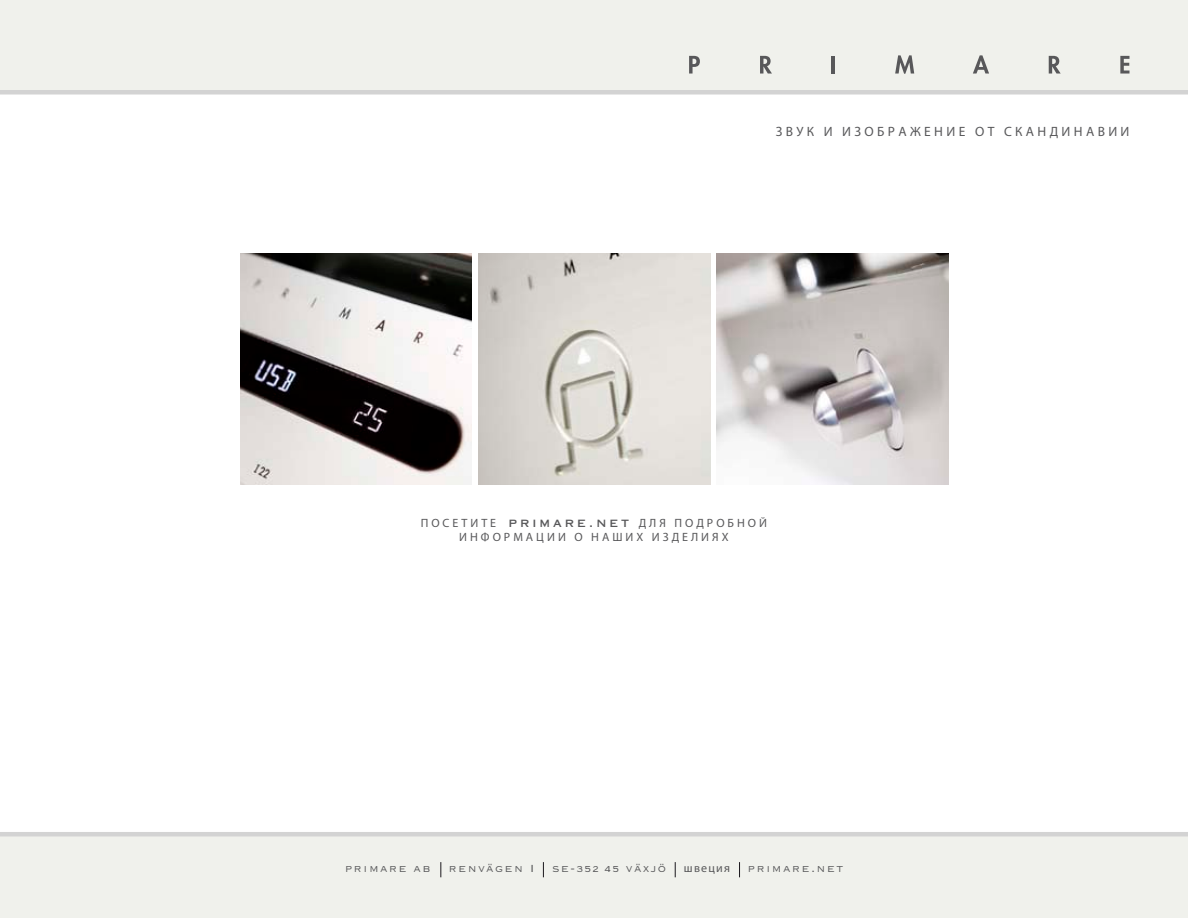
<style>
.page{position:relative;width:1188px;height:918px;background:#fff}
.page>*{position:absolute;margin:0;border:0;box-sizing:border-box;transform-origin:0 0}
.t1{font:13.5px "Lindgrensans";letter-spacing:.1em;color:#58585a}
.t2{font:13.5px "Myriad Pro";letter-spacing:.25em;color:#58585a}
.t3{font:12px/14.4px "Myriad Pro";letter-spacing:.25em;color:#58585a;text-align:center}
.s1{font-family:"Lindgrensans";font-weight:700}
.s2{font-size:11.25px}
</style>
<div class="page">
<div style="left:0;top:832px;width:1188px;height:86px;background:#f0f1ec"></div>
<div style="left:0;top:0;width:1188px;height:94px;background:#f0f1ec"></div>
<svg style="left:441px;top:862px;width:1px;height:15px"></svg>
<svg style="left:543px;top:862px;width:1px;height:15px"></svg>
<svg style="left:675px;top:862px;width:1px;height:15px"></svg>
<svg style="left:739px;top:862px;width:1px;height:15px"></svg>
<svg style="left:689px;top:56px;width:11px;height:18px"></svg>
<svg style="left:760px;top:56px;width:12px;height:18px"></svg>
<hr style="left:832px;top:56px;width:3px;height:18px;background:#58585a">
<svg style="left:895px;top:55px;width:19px;height:19px"></svg>
<svg style="left:973px;top:55px;width:16px;height:19px"></svg>
<svg style="left:1049px;top:56px;width:12px;height:18px"></svg>
<svg style="left:1120px;top:56px;width:9px;height:18px"></svg>
<img style="left:479px;top:253px;width:231px;height:232px">
<img style="left:717px;top:253px;width:231px;height:232px">
<img style="left:240px;top:253px;width:232px;height:232px">
<p class="t2" style="left:776px;top:123px;width:355px">ЗВУК И ИЗОБРАЖЕНИЕ ОТ СКАНДИНАВИИ</p>
<p class="t3" style="left:421px;top:516px;width:348px">ПОСЕТИТЕ <span class="s1">primare.net</span> ДЛЯ ПОДРОБНОЙ<br>ИНФОРМАЦИИ О НАШИХ ИЗДЕЛИЯХ</p>
<p class="t1" style="left:345px;top:862px;width:88px">primare ab</p>
<p class="t1" style="left:449px;top:862px;width:87px">renvägen 1</p>
<p class="t1" style="left:552px;top:862px;width:116px">se-<span class="s2">352 45</span> växjö</p>
<p class="t3" style="left:684px;top:861px;width:48px">швеция</p>
<p class="t1" style="left:748px;top:862px;width:97px">primare.net</p>
</div>
